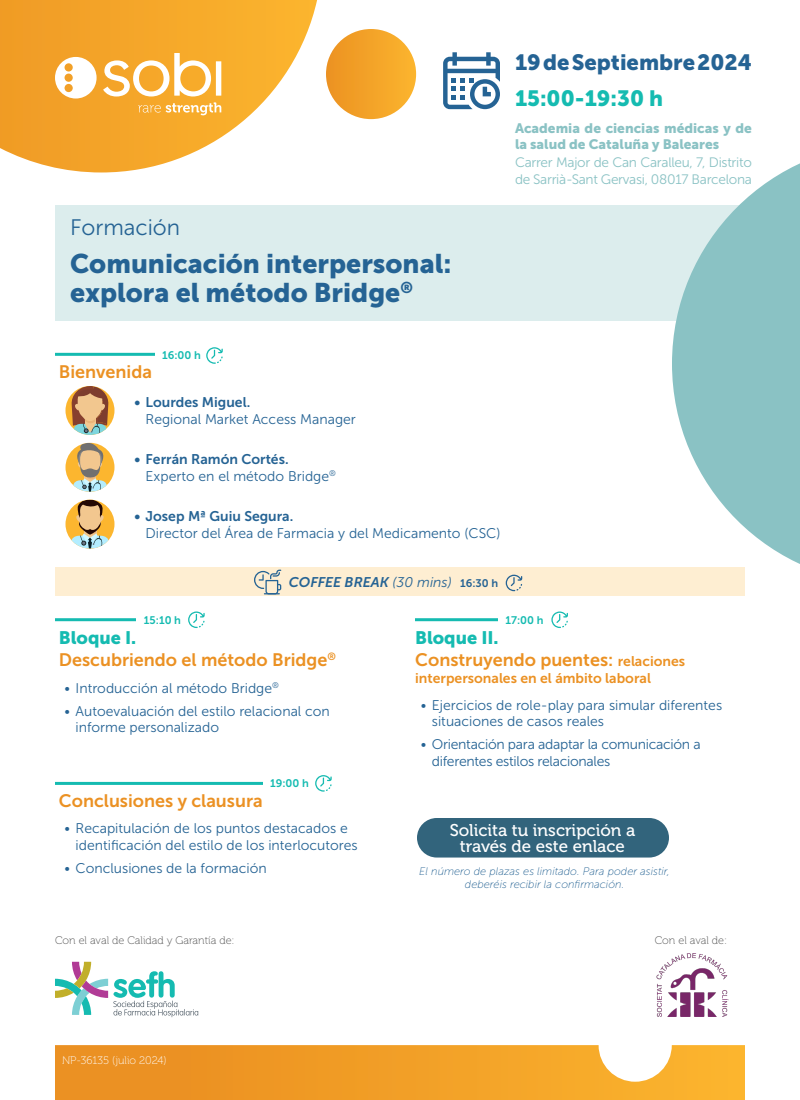
<style>
.page{position:relative;width:800px;height:1100px;background:#fff}
.page>*{position:absolute;margin:0;border:0;box-sizing:border-box;transform-origin:0 0}
.t1{font:26.9px/28.6px "Museo Sans 900";color:#256394}
.t2{font:22.4px "Museo Sans 300";color:#256394}
.t3{font:22px "Museo Sans 900";color:#256394}
.t4{font:22px "Museo Sans 900";color:#15bbb1}
.t5{font:18px/21.6px "Museo Sans 700";color:#eb9123}
.t6{font:17px/16px "Museo 500";color:#fff;text-align:center}
.t7{font:14px/16.8px "Museo Sans 300";color:#256394}
.t8{font:14px/16.8px "Museo Sans 300";letter-spacing:-.02em;color:#256394}
.t9{font:14px "Museo Sans 700";color:#eb9123}
.t10{font:italic 14px "Museo Sans 700";color:#256394}
.t11{font:13.7px/16.4px "Museo Sans 300";letter-spacing:-.02em;color:#8ac2c4}
.t12{font:13.7px/16.4px "Museo Sans 900";color:#8ac2c4}
.t13{font:italic 11px/13.2px "Museo Sans 100";color:#256394;text-align:center}
.t14{font:11px "Museo Sans 700";color:#15bbb1}
.t15{font:11px "Museo Sans 700";color:#256394}
.t16{font:10.9px "Museo 100";color:#4d4d4d}
.t17{font:10.9px "Museo 100";color:#fff}
.s1{font-family:"Museo Sans 700"}
.s2{font-family:"Museo Sans 300"}
.s3{font-family:"Museo Sans 900";color:#15bbb1}
.s4{font-size:14px}
</style>
<div class="page">
<div style="left:55px;top:568px;width:690px;height:28px;background:#feeed2"></div>
<div style="left:66px;top:386px;width:48px;height:49px;background:#fcb62f;border-radius:50%"></div>
<svg style="left:71px;top:386px;width:38px;height:49px;background:#bc9a78"></svg>
<div style="left:66px;top:443px;width:48px;height:49px;background:#fcb62f;border-radius:50%"></div>
<svg style="left:73px;top:443px;width:34px;height:49px"></svg>
<div style="left:66px;top:500px;width:48px;height:49px;background:#fcb62f;border-radius:50%"></div>
<svg style="left:71px;top:500px;width:38px;height:49px"></svg>
<div style="left:55px;top:205px;width:690px;height:116px;background:#dceded"></div>
<svg style="left:0;top:0;width:317px;height:172px"></svg>
<div style="left:326px;top:29px;width:90px;height:90px;background:linear-gradient(to right,#ec9223,#fbb52f);border-radius:45px"></div>
<svg style="left:55px;top:57px;width:42px;height:42px"></svg>
<svg style="left:103px;top:53px;width:118px;height:62px"></svg>
<svg style="left:55px;top:962px;width:143px;height:55px"></svg>
<div style="left:417px;top:818px;width:252px;height:40px;background:#32647c;border-radius:20px"></div>
<svg style="left:55px;top:1045px;width:690px;height:55px;background:#f2a433"></svg>
<svg style="left:443px;top:52px;width:57px;height:57px"></svg>
<svg style="left:672px;top:163px;width:128px;height:405px;fill:#8ac2c4"></svg>
<hr style="left:55px;top:353px;width:100px;height:3px;background:#15bbb1">
<hr style="left:55px;top:782px;width:208px;height:3px;background:#15bbb1">
<hr style="left:55px;top:618px;width:81px;height:3px;background:#15bbb1">
<hr style="left:415px;top:618px;width:83px;height:3px;background:#15bbb1">
<svg style="left:254px;top:570px;width:27px;height:24px"></svg>
<svg style="left:206px;top:347px;width:17px;height:17px"></svg>
<svg style="left:188px;top:612px;width:17px;height:16px"></svg>
<svg style="left:315px;top:775px;width:17px;height:17px"></svg>
<svg style="left:551px;top:612px;width:17px;height:16px"></svg>
<svg style="left:506px;top:575px;width:16px;height:16px"></svg>
<img style="left:656px;top:953px;width:73px;height:64px">
<p class="t2" style="left:70px;top:215px;width:112px">Formación</p>
<p class="t1" style="left:70px;top:249px;width:383px">Comunicación interpersonal: explora el método Bridge<sup>®</sup></p>
<p class="t3" style="left:515px;top:50px;width:239px">19 de Septiembre 2024</p>
<p class="t4" style="left:515px;top:86px;width:150px">15:00-19:30 h</p>
<p class="t12" style="left:515px;top:120px;width:238px">Academia de ciencias médicas y de la salud de Cataluña y Baleares</p>
<p class="t11" style="left:515px;top:155px;width:239px">Carrer Major de Can Caralleu, 7, Distrito de Sarrià-Sant Gervasi, 08017 Barcelona</p>
<p class="t14" style="left:162px;top:349px;width:40px">16:00 h</p>
<p class="t5" style="left:59px;top:361px;width:95px">Bienvenida</p>
<p class="t7" style="left:146px;top:394px;width:212px;text-indent:-11px"><span class="s1">• Lourdes Miguel.<br></span>Regional Market Access Manager</p>
<p class="t7" style="left:146px;top:451px;width:192px;text-indent:-11px"><span class="s1">• Ferrán Ramón Cortés.<br></span>Experto en el método Bridge<sup>®</sup></p>
<p class="t7" style="left:146px;top:508px;width:356px;text-indent:-11px"><span class="s1">• Josep Mª Guiu Segura.<br></span>Director del Área de Farmacia y del Medicamento (CSC)</p>
<p class="t10" style="left:289px;top:574px;width:164px">COFFEE BREAK <span class="s2">(30 mins)</span></p>
<p class="t15" style="left:460px;top:577px;width:40px">16:30 h</p>
<p class="t14" style="left:144px;top:614px;width:39px">15:10 h</p>
<p class="t14" style="left:505px;top:614px;width:40px">17:00 h</p>
<p class="t5" style="left:59px;top:627px;width:278px"><span class="s3">Bloque I.<br></span>Descubriendo el método Bridge<sup>®</sup></p>
<p class="t7" style="left:64px;top:680px;width:216px">• Introducción al método Bridge<sup>®</sup></p>
<p class="t7" style="left:76px;top:703px;width:256px;text-indent:-11px">• Autoevaluación del estilo relacional con informe personalizado</p>
<p class="t14" style="left:270px;top:778px;width:40px">19:00 h</p>
<p class="t5" style="left:59px;top:790px;width:205px">Conclusiones y clausura</p>
<p class="t7" style="left:76px;top:820px;width:284px;text-indent:-11px">• Recapitulación de los puntos destacados e identificación del estilo de los interlocutores</p>
<p class="t7" style="left:64px;top:859px;width:204px">• Conclusiones de la formación</p>
<p class="t5" style="left:415px;top:627px;width:272px"><span class="s3">Bloque II.<br></span>Construyendo puentes: <span class="s4">relaciones</span></p>
<p class="t9" style="left:415px;top:670px;width:237px">interpersonales en el ámbito laboral</p>
<p class="t7" style="left:432px;top:697px;width:292px;text-indent:-11px">• Ejercicios de role-play para simular diferentes situaciones de casos reales</p>
<p class="t8" style="left:432px;top:736px;width:270px;text-indent:-11px">• Orientación para adaptar la comunicación a diferentes estilos relacionales</p>
<p class="t6" style="left:450px;top:823px;width:187px">Solicita tu inscripción a través de este enlace</p>
<p class="t13" style="left:419px;top:865px;width:252px">El número de plazas es limitado. Para poder asistir, deberéis recibir la confirmación.</p>
<p class="t16" style="left:55px;top:934px;width:181px">Con el aval de Calidad y Garantía de:</p>
<p class="t16" style="left:655px;top:934px;width:74px">Con el aval de:</p>
<p class="t17" style="left:62px;top:1055px;width:106px">NP-36135 (julio 2024)</p>
</div>
